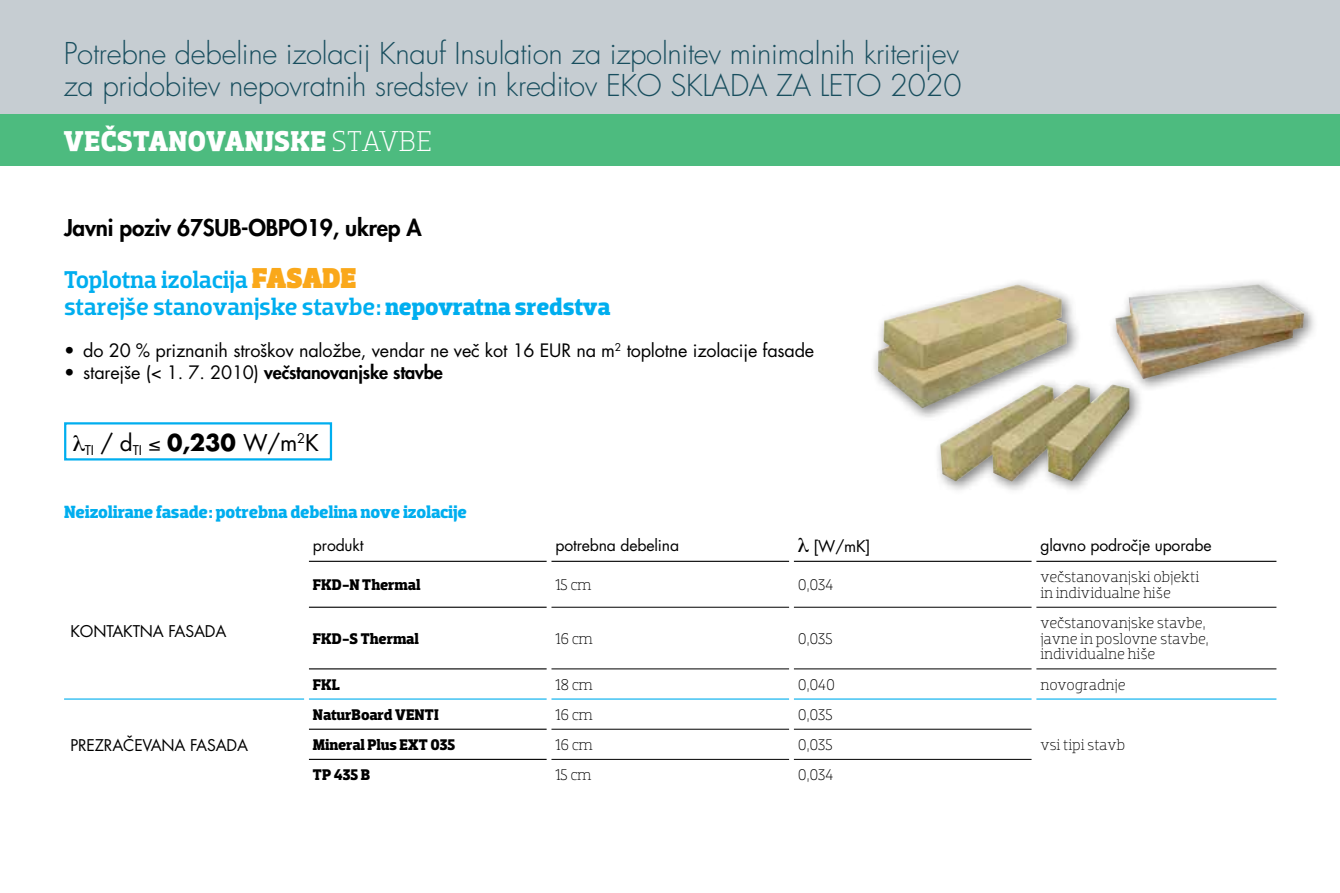
<style>
.page{position:relative;width:1340px;height:893px;background:#fff}
.page>*{position:absolute;margin:0;border:0;box-sizing:border-box;transform-origin:0 0}
.t1{font:300 29.25px/31.5px "Futura KNAUF";letter-spacing:-.01em;color:#184e5e}
.t2{font:700 29.25px "Dobra Slab";color:#fff}
.t3{font:500 24.75px/27px "Dobra Slab";letter-spacing:-.01em;color:#00aeef}
.t4{font:800 22.5px "Futura KNAUF";letter-spacing:-.01em;color:#000}
.t5{font:22.5px "Futura KNAUF";color:#000}
.t6{font:18px "Futura KNAUF";letter-spacing:-.01em;color:#000}
.t7{font:700 18px "Dobra Slab";letter-spacing:-.01em;color:#00aeef}
.t8{font:800 18px "Futura KNAUF";letter-spacing:-.01em;color:#000}
.t9{font:300 15.75px/15.8px "Dobra Slab";letter-spacing:-.01em;color:#000}
.t10{font:15.75px "Futura KNAUF";letter-spacing:-.01em;color:#000}
.t11{font:700 15.75px "Dobra Slab";letter-spacing:-.01em;color:#000}
.s1{font-weight:300}
.s2{font-weight:900;font-size:29.25px;color:#faa81a}
.s3{font-weight:700}
.s4{font-weight:400}
</style>
<div class="page">
<div style="left:0;top:0;width:1339px;height:115px;background:#c6cdd2"></div>
<div style="left:0;top:115px;width:1339px;height:51px;background:#4dbb7f"></div>
<hr style="left:551px;top:607px;width:238px;height:1px;background:#000">
<hr style="left:793px;top:607px;width:238px;height:1px;background:#000">
<hr style="left:1036px;top:607px;width:240px;height:1px;background:#000">
<hr style="left:551px;top:668px;width:238px;height:1px;background:#000">
<hr style="left:793px;top:668px;width:238px;height:1px;background:#000">
<hr style="left:1036px;top:668px;width:240px;height:1px;background:#000">
<hr style="left:551px;top:729px;width:238px;height:1px;background:#000">
<hr style="left:793px;top:729px;width:238px;height:1px;background:#000">
<hr style="left:551px;top:759px;width:238px;height:1px;background:#000">
<hr style="left:793px;top:759px;width:238px;height:1px;background:#000">
<hr style="left:551px;top:561px;width:238px;height:1px;background:#000">
<hr style="left:793px;top:561px;width:238px;height:1px;background:#000">
<hr style="left:1036px;top:561px;width:240px;height:1px;background:#000">
<hr style="left:309px;top:561px;width:238px;height:1px;background:#000">
<hr style="left:309px;top:607px;width:238px;height:1px;background:#000">
<hr style="left:309px;top:668px;width:238px;height:1px;background:#000">
<hr style="left:309px;top:729px;width:238px;height:1px;background:#000">
<hr style="left:309px;top:759px;width:238px;height:1px;background:#000">
<hr style="left:64px;top:698px;width:240px;height:2px;background:#00aeef">
<hr style="left:309px;top:698px;width:238px;height:2px;background:#00aeef">
<hr style="left:551px;top:698px;width:238px;height:2px;background:#00aeef">
<hr style="left:793px;top:698px;width:238px;height:2px;background:#00aeef">
<hr style="left:1036px;top:698px;width:240px;height:2px;background:#00aeef">
<div style="left:64px;top:422px;width:268px;height:38px;border:2px solid #00aeef"></div>
<div style="left:932px;top:377px;width:212px;height:118px;background:#000;opacity:.5"></div>
<img style="left:940px;top:384px;width:189px;height:98px">
<div style="left:870px;top:277px;width:212px;height:145px;background:#000;opacity:.5"></div>
<img style="left:947px;top:284px;width:70px;height:19px">
<div style="left:1107px;top:277px;width:211px;height:116px;background:#000;opacity:.5"></div>
<img style="left:1115px;top:284px;width:140px;height:82px">
<h1 class="t1" style="left:64px;top:39px;width:899px">Potrebne debeline izolacij Knauf Insulation za izpolnitev minimalnih kriterijev za pridobitev nepovratnih sredstev in kreditov EKO SKLADA ZA LETO 2020</h1>
<h1 class="t2" style="left:64px;top:123px;width:370px">VEČSTANOVANJSKE <span class="s1">STAVBE</span></h1>
<h3 class="t4" style="left:64px;top:213px;width:359px">Javni poziv 67SUB-OBPO19, ukrep A</h3>
<h2 class="t3" style="left:64px;top:266px;width:548px">Toplotna izolacija <span class="s2">FASADE<br></span>starejše stanovanjske stavbe: <span class="s3">nepovratna sredstva</span></h2>
<p class="t6" style="left:64px;top:339px;width:751px">• do 20 % priznanih stroškov naložbe, vendar ne več kot 16 EUR na m<sup>2</sup> toplotne izolacije fasade</p>
<p class="t8" style="left:64px;top:361px;width:380px"><span class="s4">• starejše (&lt; 1. 7. 2010)</span> večstanovanjske stavbe</p>
<h3 class="t5" style="left:85px;top:428px;width:235px"><sub>TI</sub> / d<sub>TI</sub> ≤ <span class="s3">0,230</span> W/m<sup>2</sup>K</h3>
<p class="t7" style="left:64px;top:502px;width:404px">Neizolirane fasade: potrebna debelina nove izolacije</p>
<p class="t10" style="left:313px;top:535px;width:52px">produkt</p>
<p class="t10" style="left:555px;top:535px;width:125px">potrebna debelina</p>
<p class="t10" style="left:813px;top:536px;width:59px">[W/mK]</p>
<p class="t10" style="left:1040px;top:535px;width:173px">glavno področje uporabe</p>
<p class="t10" style="left:70px;top:621px;width:157px">KONTAKTNA FASADA</p>
<p class="t10" style="left:70px;top:735px;width:179px">PREZRAČEVANA FASADA</p>
<p class="t11" style="left:313px;top:575px;width:109px">FKD-N Thermal</p>
<p class="t9" style="left:555px;top:577px;width:38px">15 cm</p>
<p class="t9" style="left:798px;top:577px;width:37px">0,034</p>
<p class="t9" style="left:1040px;top:569px;width:161px">večstanovanjski objekti in individualne hiše</p>
<p class="t11" style="left:313px;top:629px;width:107px">FKD-S Thermal</p>
<p class="t9" style="left:555px;top:630px;width:39px">16 cm</p>
<p class="t9" style="left:798px;top:630px;width:37px">0,035</p>
<p class="t9" style="left:1040px;top:615px;width:170px">večstanovanjske stavbe, javne in poslovne stavbe, individualne hiše</p>
<p class="t11" style="left:313px;top:675px;width:28px">FKL</p>
<p class="t9" style="left:555px;top:676px;width:39px">18 cm</p>
<p class="t9" style="left:798px;top:676px;width:39px">0,040</p>
<p class="t9" style="left:1040px;top:676px;width:87px">novogradnje</p>
<p class="t11" style="left:313px;top:705px;width:127px">NaturBoard VENTI</p>
<p class="t9" style="left:555px;top:706px;width:39px">16 cm</p>
<p class="t9" style="left:798px;top:706px;width:37px">0,035</p>
<p class="t11" style="left:313px;top:735px;width:144px">Mineral Plus EXT 035</p>
<p class="t9" style="left:555px;top:737px;width:39px">16 cm</p>
<p class="t9" style="left:798px;top:737px;width:37px">0,035</p>
<p class="t9" style="left:1040px;top:737px;width:86px">vsi tipi stavb</p>
<p class="t11" style="left:313px;top:765px;width:59px">TP 435 B</p>
<p class="t9" style="left:555px;top:767px;width:38px">15 cm</p>
<p class="t9" style="left:798px;top:767px;width:37px">0,034</p>
</div>
